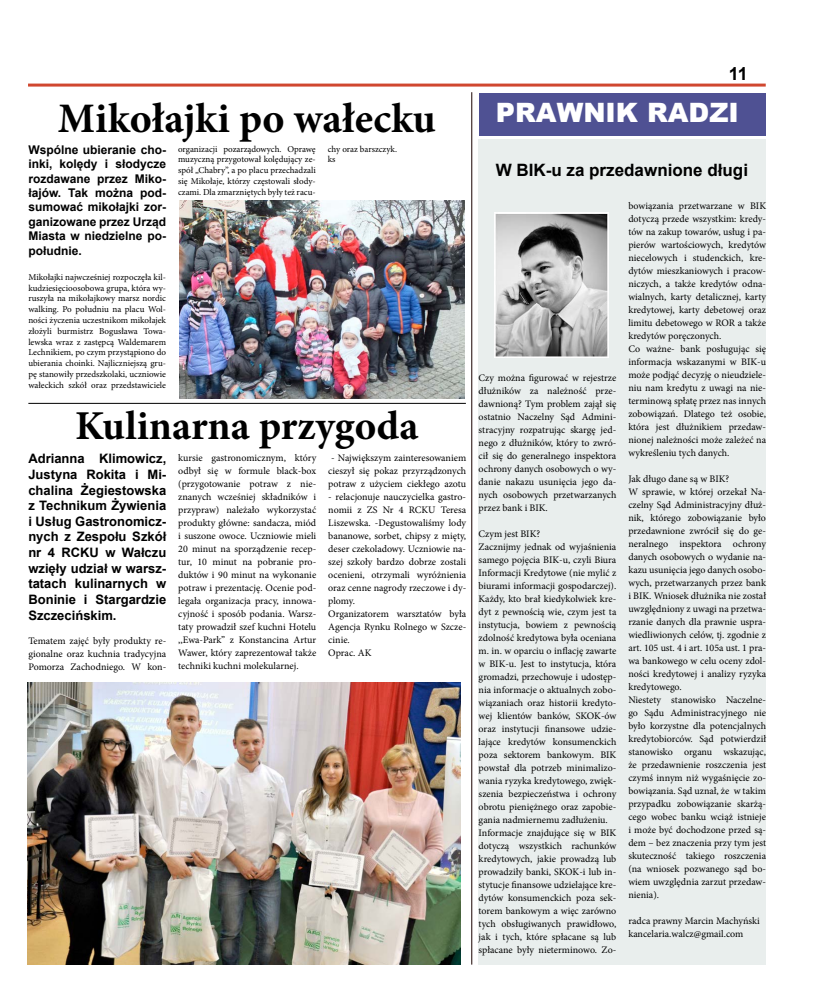
<style>
.page{position:relative;width:820px;height:993px;background:#fff}
.page>*{position:absolute;margin:0;border:0;box-sizing:border-box;transform-origin:0 0}
.t1{font:700 42px "Minion Pro";color:#000}
.t2{font:700 41px "Minion Pro";color:#000}
.t3{font:900 26.7px "Arial";color:#fff}
.t4{font:700 18px "Arial";color:#000}
.t5{font:700 17px "Arial";color:#000}
.t6{font:700 13px/15.6px "Arial";color:#000;text-align:justify}
.t7{font:700 12px/14.4px "Arial";color:#000;text-align:justify}
.t8{font:10px/13px "Minion Pro";color:#000}
.t9{font:9px/10.8px "Minion Pro";color:#000;text-align:justify}
</style>
<div class="page">
<hr style="left:28px;top:84px;width:737px;height:3px;background:#d0472f">
<hr style="left:28px;top:403px;width:437px;height:1px;background:#000">
<hr style="left:471px;top:92px;width:1px;height:872px;background:#1a0300">
<div style="left:478px;top:139px;width:287px;height:825px;background:#e9eeed"></div>
<img style="left:494px;top:213px;width:114px;height:144px">
<div style="left:478px;top:93px;width:287px;height:42px;background:#4f5193"></div>
<img style="left:27px;top:682px;width:433px;height:282px">
<img style="left:179px;top:200px;width:285px;height:198px">
<h3 class="t4" style="left:728px;top:62px;width:21px">11</h3>
<h1 class="t1" style="left:58px;top:89px;width:379px">Mikołajki po wałecku</h1>
<h3 class="t3" style="left:495px;top:93px;width:245px">PRAWNIK RADZI</h3>
<p class="t7" style="left:28px;top:143px;width:139px">Wspólne ubieranie cho&shy;inki, kolędy i słodycze rozdawane przez Miko&shy;łajów. Tak można pod&shy;sumować mikołajki zor&shy;ganizowane przez Urząd Miasta w niedzielne po&shy;południe.</p>
<p class="t9" style="left:28px;top:271px;width:139px">Mikołajki najwcześniej rozpoczęła kil&shy;kudziesięcioosobowa grupa, która wy&shy;ruszyła na mikołajkowy marsz nordic walking. Po południu na placu Wol&shy;ności życzenia uczestnikom mikołajek złożyli burmistrz Bogusława Towa&shy;lewska wraz z zastępcą Waldemarem Lechnikiem, po czym przystąpiono do ubierania choinki. Najliczniejszą gru&shy;pę stanowiły przedszkolaki, uczniowie wałeckich szkół oraz przedstawiciele</p>
<p class="t9" style="left:178px;top:143px;width:139px">organizacji pozarządowych. Oprawę muzyczną przygotował kolędujący ze&shy;spół „Chabry”, a po placu przechadzali się Mikołaje, którzy częstowali słody&shy;czami. Dla zmarzniętych były też racu-</p>
<p class="t9" style="left:328px;top:143px;width:71px">chy oraz barszczyk. ks</p>
<h3 class="t5" style="left:495px;top:159px;width:254px">W BIK-u za przedawnione długi</h3>
<p class="t8" style="left:628px;top:199px;width:139px">bowiązania przetwarzane w BIK dotyczą przede wszystkim: kredy&shy;tów na zakup towarów, usług i pa&shy;pierów wartościowych, kredytów niecelowych i studenckich, kre&shy;dytów mieszkaniowych i pracow&shy;niczych, a także kredytów odna&shy;wialnych, karty detalicznej, karty kredytowej, karty debetowej oraz limitu debetowego w ROR a także kredytów poręczonych.<br>Co ważne- bank posługując się informacja wskazanymi w BIK-u może podjąć decyzję o nieudziele&shy;niu nam kredytu z uwagi na nie&shy;terminową spłatę przez nas innych zobowiązań. Dlatego też osobie, która jest dłużnikiem przedaw&shy;nionej należności może zależeć na wykreśleniu tych danych.</p>
<p class="t8" style="left:628px;top:472px;width:139px">Jak długo dane są w BIK?<br>W sprawie, w której orzekał Na&shy;czelny Sąd Administracyjny dłuż&shy;nik, którego zobowiązanie było przedawnione zwrócił się do ge&shy;neralnego inspektora ochrony danych osobowych o wydanie na&shy;kazu usunięcia jego danych osobo&shy;wych, przetwarzanych przez bank i BIK. Wniosek dłużnika nie został uwzględniony z uwagi na przetwa&shy;rzanie danych dla prawnie uspra&shy;wiedliwionych celów, tj. zgodnie z art. 105 ust. 4 i art. 105a ust. 1 pra&shy;wa bankowego w celu oceny zdol&shy;ności kredytowej i analizy ryzyka kredytowego.<br>Niestety stanowisko Naczelne&shy;go Sądu Administracyjnego nie było korzystne dla potencjalnych kredytobiorców. Sąd potwierdził stanowisko organu wskazując, że przedawnienie roszczenia jest czymś innym niż wygaśnięcie zo&shy;bowiązania. Sąd uznał, że w takim przypadku zobowiązanie skarżą&shy;cego wobec banku wciąż istnieje i może być dochodzone przed są&shy;dem – bez znaczenia przy tym jest skuteczność takiego roszczenia (na wniosek pozwanego sąd bo&shy;wiem uwzględnia zarzut przedaw&shy;nienia).</p>
<p class="t8" style="left:628px;top:914px;width:133px">radca prawny Marcin Machyński kancelaria.walcz@gmail.com</p>
<p class="t8" style="left:478px;top:371px;width:139px;text-align:justify">Czy można figurować w rejestrze dłużników za należność prze&shy;dawnioną? Tym problem zajął się ostatnio Naczelny Sąd Admini&shy;stracyjny rozpatrując skargę jed&shy;nego z dłużników, który to zwró&shy;cił się do generalnego inspektora ochrony danych osobowych o wy&shy;danie nakazu usunięcia jego da&shy;nych osobowych przetwarzanych przez bank i BIK.</p>
<p class="t8" style="left:478px;top:527px;width:139px">Czym jest BIK?<br>Zacznijmy jednak od wyjaśnienia samego pojęcia BIK-u, czyli Biura<br>Informacji Kredytowe (nie mylić z biurami informacji gospodarczej).<br>Każdy, kto brał kiedykolwiek kre&shy;dyt z pewnością wie, czym jest ta instytucja, bowiem z pewnością zdolność kredytowa była oceniana m. in. w oparciu o inflację zawarte w BIK-u. Jest to instytucja, która gromadzi, przechowuje i udostęp&shy;nia informacje o aktualnych zobo&shy;wiązaniach oraz historii kredyto&shy;wej klientów banków, SKOK-ów oraz instytucji finansowe udzie&shy;lające kredytów konsumenckich poza sektorem bankowym. BIK powstał dla potrzeb minimalizo&shy;wania ryzyka kredytowego, zwięk&shy;szenia bezpieczeństwa i ochrony obrotu pieniężnego oraz zapobie&shy;gania nadmiernemu zadłużeniu.<br>Informacje znajdujące się w BIK dotyczą wszystkich rachunków kredytowych, jakie prowadzą lub prowadziły banki, SKOK-i lub in&shy;stytucje finansowe udzielające kre&shy;dytów konsumenckich poza sek&shy;torem bankowym a więc zarówno tych obsługiwanych prawidłowo, jak i tych, które spłacane są lub spłacane były nieterminowo. Zo-</p>
<h2 class="t2" style="left:75px;top:397px;width:345px">Kulinarna przygoda</h2>
<h3 class="t6" style="left:28px;top:451px;width:139px">Adrianna Klimowicz, Justyna Rokita i Mi&shy;chalina Żegiestowska z Technikum Żywienia i Usług Gastronomicz&shy;nych z Zespołu Szkół nr 4 RCKU w Wałczu wzięły udział w warsz&shy;tatach kulinarnych w Boninie i Stargardzie Szczecińskim.</h3>
<p class="t8" style="left:28px;top:633px;width:139px;text-align:justify">Tematem zajęć były produkty re&shy;gionalne oraz kuchnia tradycyjna Pomorza Zachodniego. W kon-</p>
<p class="t8" style="left:178px;top:451px;width:139px;text-align:justify">kursie gastronomicznym, który odbył się w formule black-box (przygotowanie potraw z nie&shy;znanych wcześniej składników i przypraw) należało wykorzystać produkty główne: sandacza, miód i suszone owoce. Uczniowie mieli 20 minut na sporządzenie recep&shy;tur, 10 minut na pobranie pro&shy;duktów i 90 minut na wykonanie potraw i prezentację. Ocenie pod&shy;legała organizacja pracy, innowa&shy;cyjność i sposób podania. Warsz&shy;taty prowadził szef kuchni Hotelu ,,Ewa-Park” z Konstancina Artur Wawer, który zaprezentował także techniki kuchni molekularnej.</p>
<p class="t8" style="left:328px;top:451px;width:139px;text-align:justify">- Największym zainteresowaniem cieszył się pokaz przyrządzonych potraw z użyciem ciekłego azotu</p>
<p class="t8" style="left:328px;top:490px;width:139px">- relacjonuje nauczycielka gastro&shy;nomii z ZS Nr 4 RCKU Teresa<br>Liszewska. -Degustowaliśmy lody bananowe, sorbet, chipsy z mięty, deser czekoladowy. Uczniowie na&shy;szej szkoły bardzo dobrze zostali ocenieni, otrzymali wyróżnienia oraz cenne nagrody rzeczowe i dy&shy;plomy.<br>Organizatorem warsztatów była<br>Agencja Rynku Rolnego w Szcze&shy;cinie.<br>Oprac. AK</p>
</div>
